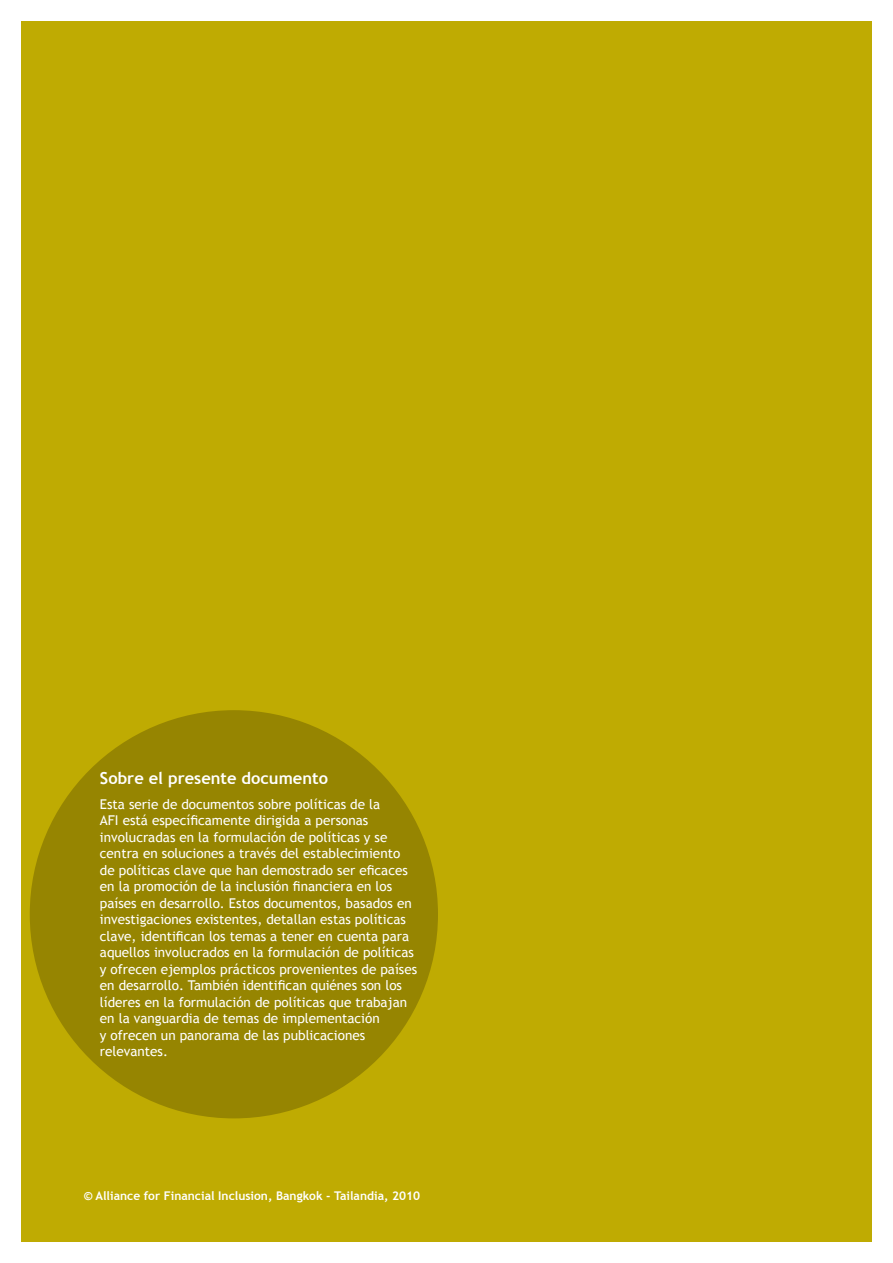
<style>
.page{position:relative;width:893px;height:1263px;background:#fff}
.page>*{position:absolute;margin:0;border:0;box-sizing:border-box;transform-origin:0 0}
.t1{font:700 16.5px "Trebuchet MS";color:#fff}
.t2{font:13.5px/16.5px "Trebuchet MS";color:#fff}
.t3{font:700 12px "Trebuchet MS";color:#fff}
</style>
<div class="page">
<div style="left:21px;top:21px;width:851px;height:1221px;background:#bfab02"></div>
<div style="left:30px;top:710px;width:408px;height:408px;background:#968501;border-radius:50%"></div>
<p class="t1" style="left:100px;top:768px;width:230px">Sobre el presente documento</p>
<p class="t2" style="left:100px;top:796px;width:319px">Esta serie de documentos sobre políticas de la<br>AFI está específicamente dirigida a personas involucradas en la formulación de políticas y se centra en soluciones a través del establecimiento de políticas clave que han demostrado ser eficaces en la promoción de la inclusión financiera en los países en desarrollo. Estos documentos, basados en investigaciones existentes, detallan estas políticas clave, identifican los temas a tener en cuenta para aquellos involucrados en la formulación de políticas y ofrecen ejemplos prácticos provenientes de países en desarrollo. También identifican quiénes son los líderes en la formulación de políticas que trabajan en la vanguardia de temas de implementación<br>y ofrecen un panorama de las publicaciones relevantes.</p>
<p class="t3" style="left:84px;top:1188px;width:338px">© Alliance for Financial Inclusion, Bangkok - Tailandia, 2010</p>
</div>
